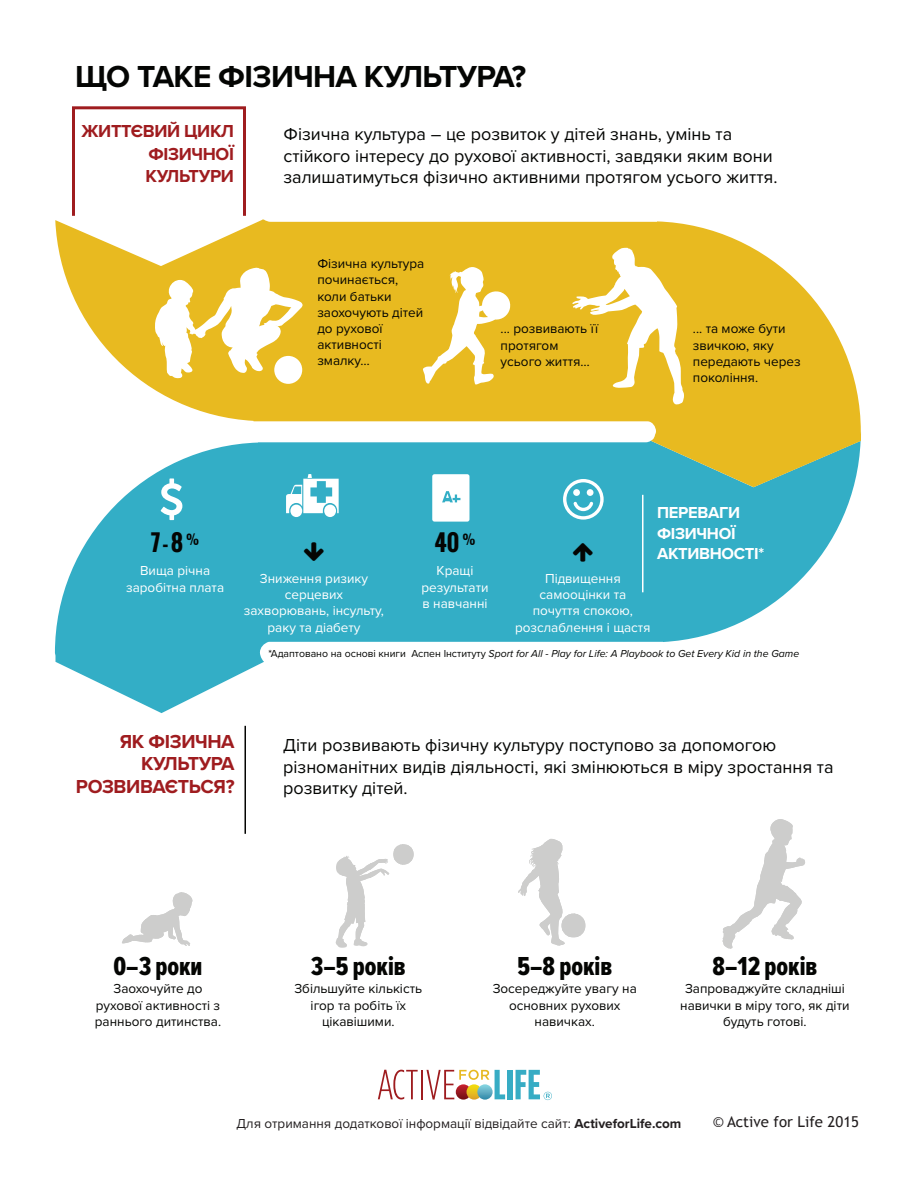
<style>
.page{position:relative;width:918px;height:1188px;background:#fff}
.page>*{position:absolute;margin:0;border:0;box-sizing:border-box;transform-origin:0 0}
.t1{font:700 31.5px "Proxima Nova";letter-spacing:-.02em;color:#040503}
.t2{font:27px "Proxima Nova Ex Cn Extrabld";color:#040503}
.t3{font:700 22.5px "Oswald";color:#040503}
.t4{font:700 19.5px/22.5px "Proxima Nova";letter-spacing:-.02em;color:#9f1c1f;text-align:right}
.t5{font:18px/21.6px "Proxima Nova";color:#040503}
.t6{font:700 18px/22.5px "Proxima Nova";letter-spacing:-.02em;color:#9f1c1f;text-align:justify}
.t7{font:700 16.5px/20.4px "Proxima Nova";letter-spacing:-.02em;color:#fff}
.t8{font:15px "Trebuchet MS";color:#231f20}
.t9{font:13.5px/16.2px "Proxima Nova";color:#040503;text-align:center}
.t10{font:13.5px/16.2px "Proxima Nova";color:#fff;text-align:center}
.t11{font:13.5px "Proxima Nova";color:#231f20}
.t12{font:italic 10.5px "Proxima Nova";color:#040503}
.s1{font-style:normal}
.s2{font-weight:700}
</style>
<div class="page">
<div style="left:72px;top:106px;width:174px;height:111px;border:3px solid #9f1c1f"></div>
<svg style="left:55px;top:487px;width:799px;height:226px;fill:#33aec6"></svg>
<svg style="left:55px;top:219px;width:806px;height:268px;fill:#e8ba20"></svg>
<svg style="left:572px;top:248px;width:112px;height:157px"></svg>
<svg style="left:423px;top:266px;width:89px;height:119px"></svg>
<hr style="left:244px;top:726px;width:2px;height:108px;background:#040503">
<hr style="left:642px;top:495px;width:2px;height:97px;background:#fff">
<svg style="left:161px;top:478px;width:21px;height:42px"></svg>
<svg style="left:563px;top:479px;width:41px;height:41px"></svg>
<svg style="left:155px;top:267px;width:148px;height:111px"></svg>
<div style="left:274px;top:356px;width:28px;height:28px;background:#fff;border-radius:50%"></div>
<svg style="left:772px;top:819px;width:33px;height:121px"></svg>
<hr style="left:722px;top:824px;width:2px;height:125px;background:#cdcdcc">
<svg style="left:724px;top:926px;width:5px;height:23px"></svg>
<hr style="left:729px;top:824px;width:1px;height:125px;background:#cdcdcc">
<svg style="left:730px;top:923px;width:4px;height:26px"></svg>
<svg style="left:734px;top:919px;width:4px;height:20px"></svg>
<hr style="left:738px;top:824px;width:2px;height:125px;background:#cdcdcc">
<hr style="left:740px;top:824px;width:2px;height:125px;background:#cdcdcc">
<svg style="left:742px;top:912px;width:5px;height:17px"></svg>
<hr style="left:747px;top:824px;width:1px;height:125px;background:#cdcdcc">
<svg style="left:748px;top:909px;width:4px;height:16px"></svg>
<svg style="left:752px;top:894px;width:4px;height:26px"></svg>
<hr style="left:756px;top:824px;width:2px;height:125px;background:#cdcdcc">
<hr style="left:758px;top:824px;width:2px;height:125px;background:#cdcdcc">
<svg style="left:760px;top:864px;width:4px;height:51px"></svg>
<hr style="left:764px;top:824px;width:2px;height:125px;background:#cdcdcc">
<svg style="left:766px;top:847px;width:4px;height:59px"></svg>
<hr style="left:770px;top:824px;width:2px;height:125px;background:#cdcdcc">
<svg style="left:772px;top:824px;width:4px;height:116px"></svg>
<hr style="left:776px;top:824px;width:2px;height:125px;background:#cdcdcc">
<svg style="left:778px;top:824px;width:4px;height:116px"></svg>
<hr style="left:782px;top:824px;width:2px;height:125px;background:#cdcdcc">
<svg style="left:784px;top:824px;width:4px;height:116px"></svg>
<hr style="left:788px;top:824px;width:2px;height:125px;background:#cdcdcc">
<hr style="left:790px;top:824px;width:1px;height:125px;background:#cdcdcc">
<svg style="left:539px;top:838px;width:46px;height:108px"></svg>
<hr style="left:518px;top:839px;width:1px;height:57px;background:#cdcdcc">
<hr style="left:519px;top:839px;width:3px;height:57px;background:#cdcdcc">
<hr style="left:522px;top:839px;width:3px;height:57px;background:#cdcdcc">
<hr style="left:525px;top:839px;width:1px;height:57px;background:#cdcdcc">
<hr style="left:526px;top:839px;width:2px;height:57px;background:#cdcdcc">
<hr style="left:528px;top:839px;width:3px;height:57px;background:#cdcdcc">
<hr style="left:531px;top:839px;width:1px;height:57px;background:#cdcdcc">
<svg style="left:532px;top:848px;width:4px;height:33px"></svg>
<hr style="left:536px;top:839px;width:2px;height:57px;background:#cdcdcc">
<hr style="left:538px;top:839px;width:2px;height:57px;background:#cdcdcc">
<hr style="left:540px;top:839px;width:2px;height:57px;background:#cdcdcc">
<hr style="left:542px;top:839px;width:2px;height:57px;background:#cdcdcc">
<hr style="left:544px;top:839px;width:2px;height:57px;background:#cdcdcc">
<hr style="left:546px;top:839px;width:3px;height:57px;background:#cdcdcc">
<hr style="left:549px;top:839px;width:1px;height:57px;background:#cdcdcc">
<hr style="left:123px;top:892px;width:1px;height:54px;background:#cdcdcc">
<svg style="left:124px;top:936px;width:4px;height:8px"></svg>
<hr style="left:128px;top:892px;width:1px;height:54px;background:#cdcdcc">
<hr style="left:129px;top:892px;width:3px;height:54px;background:#cdcdcc">
<hr style="left:132px;top:892px;width:2px;height:54px;background:#cdcdcc">
<hr style="left:134px;top:892px;width:2px;height:54px;background:#cdcdcc">
<svg style="left:136px;top:934px;width:4px;height:8px"></svg>
<hr style="left:140px;top:892px;width:1px;height:54px;background:#cdcdcc">
<svg style="left:141px;top:919px;width:5px;height:24px"></svg>
<hr style="left:146px;top:892px;width:1px;height:54px;background:#cdcdcc">
<hr style="left:147px;top:892px;width:3px;height:54px;background:#cdcdcc">
<hr style="left:150px;top:892px;width:2px;height:54px;background:#cdcdcc">
<hr style="left:152px;top:892px;width:2px;height:54px;background:#cdcdcc">
<svg style="left:154px;top:915px;width:4px;height:24px"></svg>
<hr style="left:158px;top:892px;width:1px;height:54px;background:#cdcdcc">
<svg style="left:159px;top:914px;width:5px;height:25px"></svg>
<svg style="left:164px;top:911px;width:4px;height:22px"></svg>
<hr style="left:168px;top:892px;width:2px;height:54px;background:#cdcdcc">
<hr style="left:170px;top:892px;width:2px;height:54px;background:#cdcdcc">
<svg style="left:172px;top:894px;width:4px;height:46px"></svg>
<hr style="left:176px;top:892px;width:1px;height:54px;background:#cdcdcc">
<hr style="left:177px;top:892px;width:3px;height:54px;background:#cdcdcc">
<hr style="left:180px;top:892px;width:2px;height:54px;background:#cdcdcc">
<hr style="left:182px;top:892px;width:2px;height:54px;background:#cdcdcc">
<hr style="left:184px;top:892px;width:2px;height:54px;background:#cdcdcc">
<svg style="left:186px;top:893px;width:4px;height:53px"></svg>
<hr style="left:190px;top:892px;width:2px;height:54px;background:#cdcdcc">
<hr style="left:192px;top:892px;width:2px;height:54px;background:#cdcdcc">
<svg style="left:336px;top:844px;width:78px;height:104px"></svg>
<hr style="left:339px;top:856px;width:3px;height:89px;background:#cdcdcc">
<hr style="left:342px;top:856px;width:2px;height:89px;background:#cdcdcc">
<hr style="left:344px;top:856px;width:2px;height:89px;background:#cdcdcc">
<svg style="left:346px;top:856px;width:6px;height:89px"></svg>
<svg style="left:352px;top:856px;width:4px;height:89px"></svg>
<hr style="left:356px;top:856px;width:1px;height:89px;background:#cdcdcc">
<hr style="left:357px;top:856px;width:3px;height:89px;background:#cdcdcc">
<svg style="left:360px;top:856px;width:6px;height:89px"></svg>
<hr style="left:366px;top:856px;width:1px;height:89px;background:#cdcdcc">
<svg style="left:432px;top:474px;width:37px;height:48px"></svg>
<svg style="left:378px;top:1070px;width:40px;height:30px"></svg>
<hr style="left:421px;top:1070px;width:2px;height:29px;background:#9e1c1f">
<svg style="left:426px;top:1070px;width:63px;height:30px"></svg>
<svg style="left:495px;top:1070px;width:10px;height:29px"></svg>
<div style="left:507px;top:1070px;width:5px;height:29px;background:#37acc4"></div>
<svg style="left:477px;top:1084px;width:16px;height:16px"></svg>
<svg style="left:516px;top:1070px;width:36px;height:30px"></svg>
<svg style="left:304px;top:542px;width:20px;height:19px"></svg>
<svg style="left:573px;top:543px;width:20px;height:18px"></svg>
<div style="left:286px;top:473px;width:53px;height:44px;background:#33aec6"></div>
<h1 class="t1" style="left:75px;top:53px;width:453px">ЩО ТАКЕ ФІЗИЧНА КУЛЬТУРА?</h1>
<h3 class="t6" style="left:146px;top:120px;width:90px;text-indent:-64px">ЖИТТЄВИЙ ЦИКЛ ФІЗИЧНОЇ КУЛЬТУРИ</h3>
<h3 class="t5" style="left:284px;top:123px;width:496px">Фізична культура – це розвиток у дітей знань, умінь та стійкого інтересу до рухової активності, завдяки яким вони залишатимуться фізично активними протягом усього життя.</h3>
<p class="t9" style="left:317px;top:255px;width:108px;text-align:left">Фізична культура починається, коли батьки заохочують дітей до рухової активності змалку…</p>
<p class="t9" style="left:501px;top:320px;width:99px;text-align:left">... розвивають її протягом усього життя…</p>
<p class="t9" style="left:693px;top:320px;width:109px;text-align:left">... та може бути звичкою, яку передають через покоління.</p>
<p class="t7" style="left:657px;top:502px;width:108px">ПЕРЕВАГИ<br>ФІЗИЧНОЇ<br>АКТИВНОСТІ*</p>
<h3 class="t3" style="left:151px;top:526px;width:50px">7 - 8 <sup>%</sup></h3>
<p class="t10" style="left:126px;top:562px;width:99px">Вища річна заробітна плата</p>
<p class="t10" style="left:244px;top:570px;width:142px">Зниження ризику серцевих захворювань, інсульту, раку та діабету</p>
<p class="t10" style="left:515px;top:570px;width:137px">Підвищення самооцінки та почуття спокою, розслаблення і щастя</p>
<h3 class="t3" style="left:435px;top:526px;width:43px">40 <sup>%</sup></h3>
<p class="t10" style="left:421px;top:562px;width:69px">Кращі результати в навчанні</p>
<p class="t12" style="left:268px;top:645px;width:532px"><span class="s1">*Адаптовано на основі книги Аспен Інституту</span> Sport for All - Play for Life: A Playbook to Get Every Kid in the Game</p>
<h3 class="t4" style="left:76px;top:730px;width:160px">ЯК ФІЗИЧНА<br>КУЛЬТУРА<br>РОЗВИВАЄТЬСЯ?</h3>
<h3 class="t5" style="left:283px;top:733px;width:552px">Діти розвивають фізичну культуру поступово за допомогою різноманітних видів діяльності, які змінюються в міру зростання та розвитку дітей.</h3>
<h2 class="t2" style="left:113px;top:946px;width:91px">0–3 роки</h2>
<p class="t9" style="left:95px;top:980px;width:128px">Заохочуйте до рухової активності з раннього дитинства.</p>
<h2 class="t2" style="left:311px;top:946px;width:96px">3–5 років</h2>
<p class="t9" style="left:294px;top:980px;width:129px">Збільшуйте кількість ігор та робіть їх цікавішими.</p>
<h2 class="t2" style="left:517px;top:946px;width:96px">5–8 років</h2>
<p class="t9" style="left:493px;top:980px;width:146px">Зосереджуйте увагу на основних рухових навичках.</p>
<h2 class="t2" style="left:713px;top:946px;width:106px">8–12 років</h2>
<p class="t9" style="left:680px;top:980px;width:171px">Запроваджуйте складніші навички в міру того, як діти будуть готові.</p>
<p class="t11" style="left:237px;top:1113px;width:446px">Для отримання додаткової інформації відвідайте сайт: <span class="s2">ActiveforLife.com</span></p>
<p class="t8" style="left:713px;top:1113px;width:148px">© Active for Life 2015</p>
</div>
